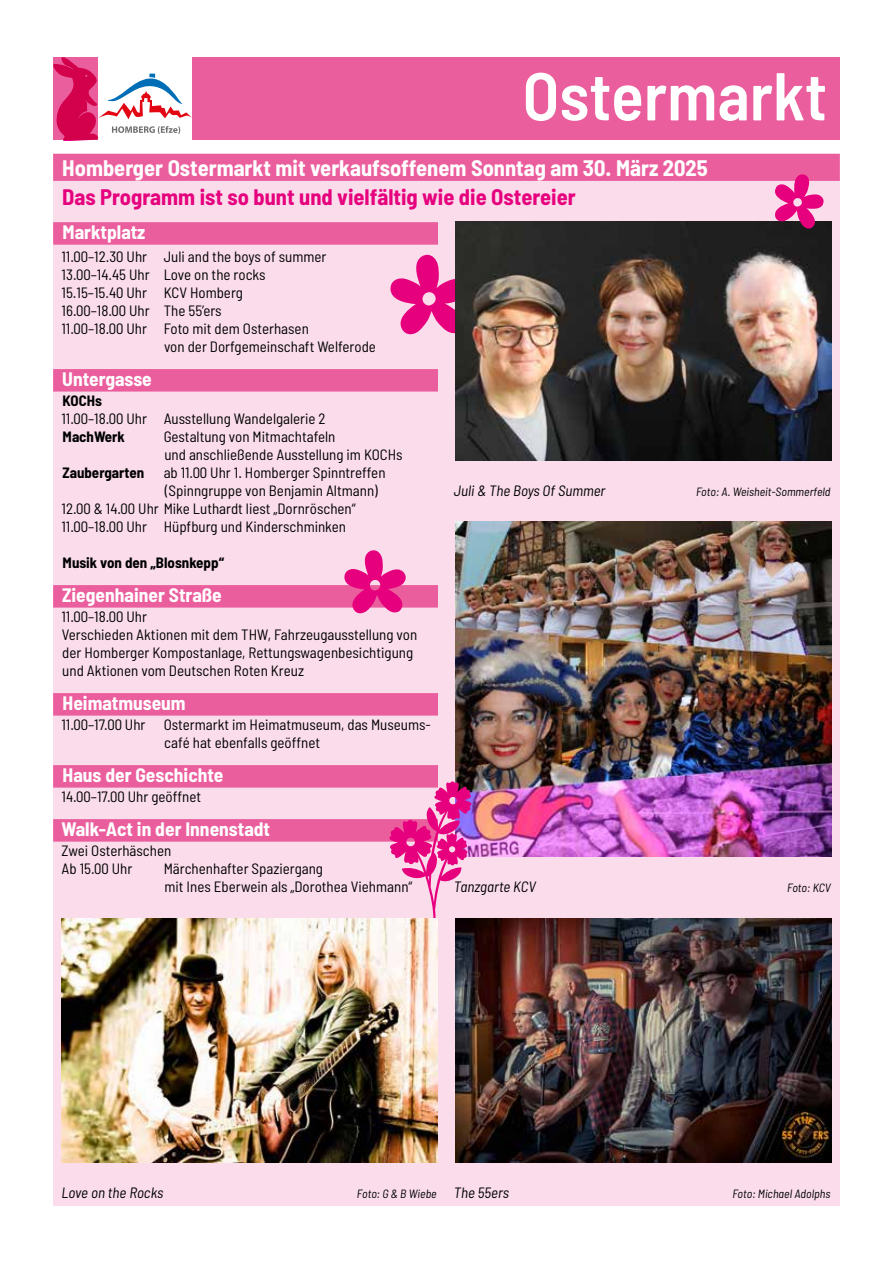
<style>
.page{position:relative;width:893px;height:1263px;background:#fff}
.page>*{position:absolute;margin:0;border:0;box-sizing:border-box;transform-origin:0 0}
.t1{font:600 semi-condensed 67.5px "Barlow";color:#fff}
.t2{font:700 semi-condensed 22.5px "Barlow";color:#fff}
.t3{font:700 semi-condensed 22.5px "Barlow";color:#e6007d}
.t4{font:700 semi-condensed 19.5px "Barlow";color:#fff}
.t5{font:semi-condensed 15px/18px "Barlow";color:#000}
.t6{font:italic semi-condensed 15px "Barlow";color:#000}
.t7{font:700 semi-condensed 15px "Barlow";color:#000}
.t8{font:italic semi-condensed 12px "Barlow";color:#000}
</style>
<div class="page">
<div style="left:53px;top:57px;width:787px;height:83px;background:#eb5e9d"></div>
<div style="left:53px;top:153px;width:787px;height:1052px;background:#fadceb"></div>
<div style="left:53px;top:154px;width:787px;height:27px;background:#eb5e9d"></div>
<div style="left:53px;top:222px;width:385px;height:23px;background:#eb5e9d"></div>
<div style="left:53px;top:369px;width:385px;height:23px;background:#eb5e9d"></div>
<div style="left:53px;top:585px;width:385px;height:23px;background:#eb5e9d"></div>
<div style="left:53px;top:693px;width:385px;height:23px;background:#eb5e9d"></div>
<div style="left:53px;top:765px;width:385px;height:23px;background:#eb5e9d"></div>
<div style="left:53px;top:819px;width:385px;height:23px;background:#eb5e9d"></div>
<svg style="left:390px;top:255px;width:65px;height:79px"></svg>
<img style="left:455px;top:221px;width:377px;height:239px">
<img style="left:455px;top:918px;width:377px;height:244px">
<img style="left:455px;top:522px;width:377px;height:334px">
<svg style="left:389px;top:781px;width:83px;height:139px"></svg>
<svg style="left:344px;top:550px;width:62px;height:63px"></svg>
<svg style="left:774px;top:174px;width:51px;height:55px"></svg>
<img style="left:61px;top:918px;width:377px;height:244px">
<svg style="left:53px;top:57px;width:139px;height:83px;background:#e6a5bf"></svg>
<h1 class="t1" style="left:523px;top:54px;width:306px">Ostermarkt</h1>
<h2 class="t2" style="left:62px;top:153px;width:647px">Homberger Ostermarkt mit verkaufsoffenem Sonntag am 30. März 2025</h2>
<h2 class="t3" style="left:62px;top:183px;width:515px">Das Programm ist so bunt und vielfältig wie die Ostereier</h2>
<h3 class="t4" style="left:63px;top:220px;width:84px">Marktplatz</h3>
<p class="t5" style="left:62px;top:247px;width:266px">11.00–12.30 Uhr Juli and the boys of summer</p>
<p class="t5" style="left:62px;top:265px;width:206px">13.00–14.45 Uhr Love on the rocks</p>
<p class="t5" style="left:62px;top:283px;width:183px">15.15–15.40 Uhr KCV Homberg</p>
<p class="t5" style="left:62px;top:301px;width:162px">16.00–18.00 Uhr The 55’ers</p>
<p class="t5" style="left:62px;top:319px;width:249px">11.00–18.00 Uhr Foto mit dem Osterhasen</p>
<p class="t5" style="left:164px;top:337px;width:213px">von der Dorfgemeinschaft Welferode</p>
<h3 class="t4" style="left:62px;top:367px;width:91px">Untergasse</h3>
<p class="t7" style="left:63px;top:391px;width:41px">KOCHs</p>
<p class="t5" style="left:62px;top:409px;width:266px">11.00–18.00 Uhr Ausstellung Wandelgalerie 2</p>
<p class="t7" style="left:63px;top:427px;width:64px">MachWerk</p>
<p class="t5" style="left:164px;top:427px;width:240px">Gestaltung von Mitmachtafeln<br>und anschließende Ausstellung im KOCHs</p>
<p class="t7" style="left:62px;top:463px;width:83px">Zaubergarten</p>
<p class="t5" style="left:164px;top:463px;width:223px">ab 11.00 Uhr 1. Homberger Spinntreffen</p>
<p class="t5" style="left:165px;top:481px;width:214px">(Spinngruppe von Benjamin Altmann)</p>
<p class="t5" style="left:62px;top:499px;width:296px">12.00 &amp; 14.00 Uhr Mike Luthardt liest „Dornröschen“</p>
<p class="t5" style="left:62px;top:517px;width:286px">11.00–18.00 Uhr Hüpfburg und Kinderschminken</p>
<p class="t7" style="left:63px;top:553px;width:163px">Musik von den „Blosnkepp“</p>
<h3 class="t4" style="left:62px;top:583px;width:161px">Ziegenhainer Straße</h3>
<p class="t5" style="left:62px;top:607px;width:357px">11.00–18.00 Uhr<br>Verschieden Aktionen mit dem THW, Fahrzeugausstellung von der Homberger Kompostanlage, Rettungswagenbesichtigung und Aktionen vom Deutschen Roten Kreuz</p>
<h3 class="t4" style="left:63px;top:691px;width:125px">Heimatmuseum</h3>
<p class="t5" style="left:62px;top:715px;width:371px;text-align:center">11.00–17.00 Uhr Ostermarkt im Heimatmuseum, das Museums&shy;café hat ebenfalls geöffnet</p>
<h3 class="t4" style="left:63px;top:763px;width:162px">Haus der Geschichte</h3>
<p class="t5" style="left:62px;top:787px;width:141px">14.00–17.00 Uhr geöffnet</p>
<h3 class="t4" style="left:62px;top:817px;width:210px">Walk-Act in der Innenstadt</h3>
<p class="t5" style="left:61px;top:841px;width:112px">Zwei Osterhäschen<br>Ab 15.00 Uhr</p>
<p class="t6" style="left:454px;top:481px;width:153px">Juli &amp; The Boys Of Summer</p>
<p class="t8" style="left:696px;top:484px;width:136px">Foto: A. Weisheit-Sommerfeld</p>
<p class="t5" style="left:164px;top:859px;width:250px">Märchenhafter Spaziergang<br>mit Ines Eberwein als „Dorothea Viehmann“</p>
<p class="t6" style="left:454px;top:877px;width:84px">Tanzgarte KCV</p>
<p class="t8" style="left:787px;top:880px;width:45px">Foto: KCV</p>
<p class="t6" style="left:61px;top:1183px;width:103px">Love on the Rocks</p>
<p class="t8" style="left:357px;top:1186px;width:81px">Foto: G &amp; B Wiebe</p>
<p class="t6" style="left:454px;top:1183px;width:57px">The 55ers</p>
<p class="t8" style="left:732px;top:1186px;width:100px">Foto: Michael Adolphs</p>
</div>
